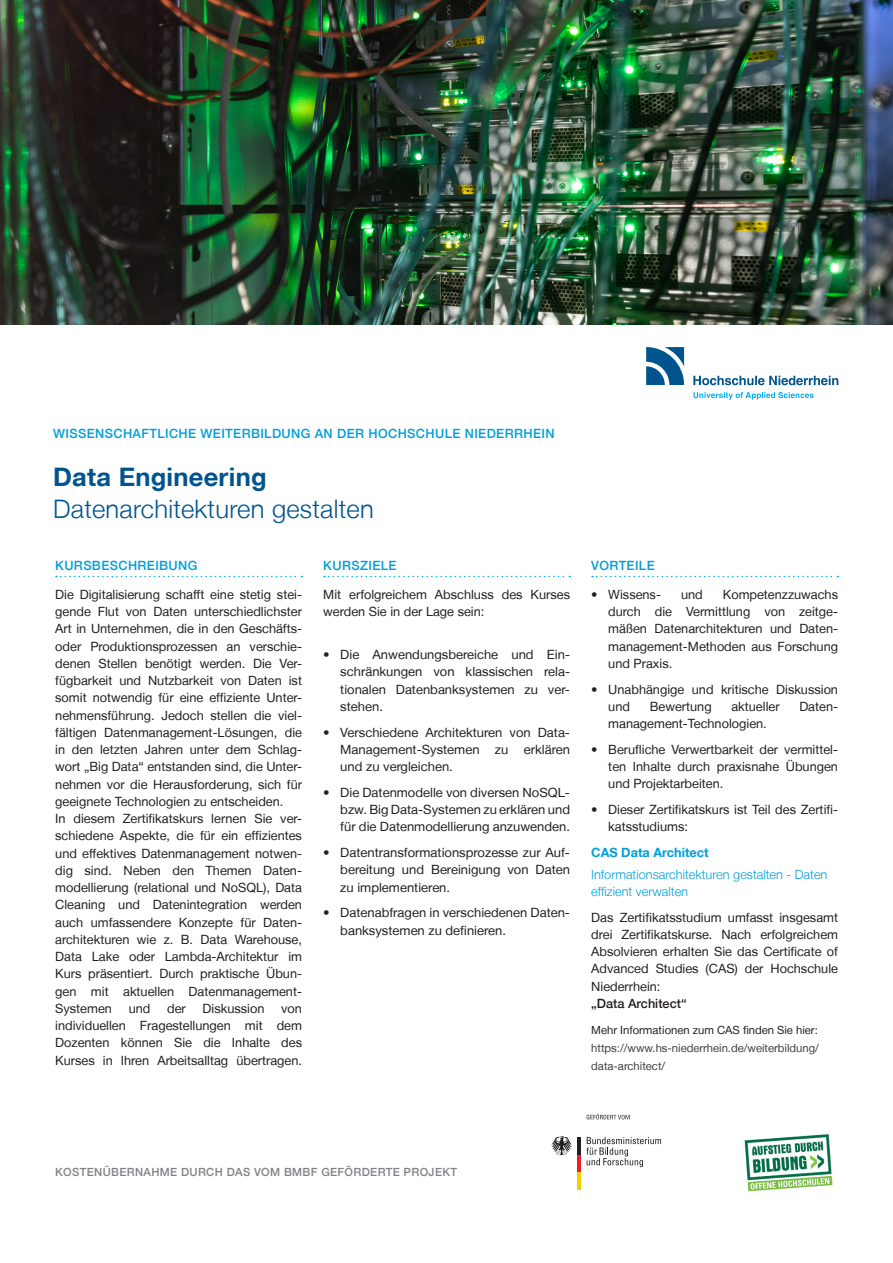
<style>
.page{position:relative;width:893px;height:1263px;background:#fff}
.page>*{position:absolute;margin:0;border:0;box-sizing:border-box;transform-origin:0 0}
.t1{font:300 25.5px "Helvetica Neue LT";letter-spacing:.01em;color:#00548e}
.t2{font:700 25.5px "Helvetica Neue LT";letter-spacing:.01em;color:#00548e}
.HEADLINE_Cyan{font:12.75px/17.2px "Helvetica Neue LT";color:#231f20;text-align:justify}
.HEADLINE_Cyan-2{font:500 12.75px "Helvetica Neue LT";letter-spacing:.03em;color:#009fda}
.HEADLINE_Cyan-3{font:300 12.75px/17.2px "Helvetica Neue LT";color:#009fda}
.HEADLINE_Cyan-4{font:700 12.75px "Helvetica Neue LT";color:#009fda}
.HEADLINE_Cyan-5{font:500 12.75px "Helvetica Neue LT";color:#231f20}
.TEXT_GRAU{font:11.25px/18px "Helvetica Neue LT";color:#3e3e3f}
.t3{font:500 11.25px "Helvetica Neue LT";letter-spacing:.03em;color:#808285}
.HEADLINE_Cyan-6{font:11.25px "Helvetica Neue LT";color:#231f20}
</style>
<div class="page">
<svg style="left:586px;top:1137px;width:75px;height:30px"></svg>
<hr style="left:577px;top:1172px;width:3px;height:18px;background:#f4cf02">
<hr style="left:577px;top:1154px;width:3px;height:18px;background:#ee1d23">
<hr style="left:577px;top:1137px;width:3px;height:18px;background:#231f20">
<svg style="left:551px;top:1136px;width:21px;height:19px"></svg>
<svg style="left:587px;top:1114px;width:43px;height:5px"></svg>
<img style="left:744px;top:1134px;width:89px;height:58px">
<svg style="left:646px;top:347px;width:38px;height:38px"></svg>
<svg style="left:693px;top:376px;width:145px;height:9px"></svg>
<svg style="left:693px;top:392px;width:120px;height:8px"></svg>
<svg style="left:56px;top:576px;width:246px;height:1px"></svg>
<svg style="left:324px;top:576px;width:246px;height:1px"></svg>
<svg style="left:592px;top:576px;width:246px;height:1px"></svg>
<img style="left:0;top:0;width:893px;height:325px">
<p class="HEADLINE_Cyan-2" style="left:53px;top:426px;width:503px">WISSENSCHAFTLICHE WEITERBILDUNG AN DER HOCHSCHULE NIEDERRHEIN</p>
<p class="t2" style="left:53px;top:461px;width:215px">Data Engineering</p>
<p class="t1" style="left:53px;top:493px;width:322px">Datenarchitekturen gestalten</p>
<p class="HEADLINE_Cyan-2" style="left:55px;top:558px;width:144px">KURSBESCHREIBUNG</p>
<p class="HEADLINE_Cyan" style="left:55px;top:585px;width:248px">Die Digitalisierung schafft eine stetig stei&shy;gende Flut von Daten unterschiedlichster Art in Unternehmen, die in den Geschäfts&shy;oder Produktionsprozessen an verschie&shy;denen Stellen benötigt werden. Die Ver&shy;fügbarkeit und Nutzbarkeit von Daten ist somit notwendig für eine effiziente Unter&shy;nehmensführung. Jedoch stellen die viel&shy;fältigen Datenmanagement-Lösungen, die in den letzten Jahren unter dem Schlag&shy;wort „Big Data“ entstanden sind, die Unter&shy;nehmen vor die Herausforderung, sich für geeignete Technologien zu entscheiden.</p>
<p class="HEADLINE_Cyan" style="left:55px;top:810px;width:248px">In diesem Zertifikatskurs lernen Sie ver&shy;schiedene Aspekte, die für ein effizientes und effektives Datenmanagement notwen&shy;dig sind. Neben den Themen Daten&shy;modellierung (relational und NoSQL), Data Cleaning und Datenintegration werden auch umfassendere Konzepte für Daten&shy;architekturen wie z. B. Data Warehouse, Data Lake oder Lambda-Architektur im Kurs präsentiert. Durch praktische Übun&shy;gen mit aktuellen Datenmanagement-Systemen</p>
<p class="HEADLINE_Cyan-2" style="left:323px;top:558px;width:75px">KURSZIELE</p>
<p class="HEADLINE_Cyan" style="left:323px;top:585px;width:248px">Mit erfolgreichem Abschluss des Kurses werden Sie in der Lage sein:</p>
<p class="HEADLINE_Cyan" style="left:340px;top:646px;width:231px;text-indent:-17px">• Die Anwendungsbereiche und Ein&shy;schränkungen von klassischen rela&shy;tionalen Datenbanksystemen zu ver&shy;stehen.</p>
<p class="HEADLINE_Cyan" style="left:340px;top:723px;width:231px;text-indent:-17px">• Verschiedene Architekturen von Data-Management-Systemen zu erklären und zu vergleichen.</p>
<p class="HEADLINE_Cyan" style="left:340px;top:783px;width:231px;text-indent:-17px">• Die Datenmodelle von diversen NoSQL&shy;bzw. Big Data-Systemen zu erklären und für die Datenmodellierung anzuwenden.</p>
<p class="HEADLINE_Cyan" style="left:340px;top:844px;width:231px;text-indent:-17px">• Datentransformationsprozesse zur Auf&shy;bereitung und Bereinigung von Daten zu implementieren.</p>
<p class="HEADLINE_Cyan" style="left:340px;top:904px;width:231px;text-indent:-17px">• Datenabfragen in verschiedenen Daten&shy;banksystemen zu definieren.</p>
<p class="HEADLINE_Cyan" style="left:129px;top:999px;width:23px">und</p>
<p class="HEADLINE_Cyan" style="left:167px;top:999px;width:20px">der</p>
<p class="HEADLINE_Cyan" style="left:203px;top:999px;width:63px">Diskussion</p>
<p class="HEADLINE_Cyan" style="left:55px;top:999px;width:248px;text-indent:226px">von individuellen Fragestellungen mit dem Dozenten können Sie die Inhalte des Kurses in Ihren Arbeitsalltag übertragen.</p>
<p class="HEADLINE_Cyan-2" style="left:591px;top:558px;width:65px">VORTEILE</p>
<p class="HEADLINE_Cyan" style="left:591px;top:585px;width:71px">• Wissens-</p>
<p class="HEADLINE_Cyan" style="left:681px;top:585px;width:23px">und</p>
<p class="HEADLINE_Cyan" style="left:608px;top:585px;width:231px;text-indent:115px">Kompetenzzuwachs durch die Vermittlung von zeitge&shy;mäßen Datenarchitekturen und Daten&shy;management-Methoden aus Forschung und Praxis.</p>
<p class="HEADLINE_Cyan" style="left:608px;top:680px;width:231px;text-indent:-17px">• Unabhängige und kritische Diskussion und</p>
<p class="HEADLINE_Cyan" style="left:650px;top:697px;width:63px">Bewertung</p>
<p class="HEADLINE_Cyan" style="left:731px;top:697px;width:50px">aktueller</p>
<p class="HEADLINE_Cyan" style="left:799px;top:697px;width:40px">Daten-</p>
<p class="HEADLINE_Cyan" style="left:608px;top:715px;width:160px">management-Technologien.</p>
<p class="HEADLINE_Cyan" style="left:608px;top:740px;width:231px;text-indent:-17px">• Berufliche Verwertbarkeit der vermittel&shy;ten Inhalte durch praxisnahe Übungen und Projektarbeiten.</p>
<p class="HEADLINE_Cyan" style="left:608px;top:801px;width:231px;text-indent:-17px">• Dieser Zertifikatskurs ist Teil des Zertifi&shy;katsstudiums:</p>
<p class="HEADLINE_Cyan-4" style="left:591px;top:845px;width:119px">CAS Data Architect</p>
<p class="HEADLINE_Cyan-3" style="left:591px;top:865px;width:238px">Informationsarchitekturen gestalten - Daten effizient verwalten</p>
<p class="HEADLINE_Cyan" style="left:591px;top:908px;width:248px">Das Zertifikatsstudium umfasst insgesamt drei Zertifikatskurse. Nach erfolgreichem Absolvieren erhalten Sie das Certificate of Advanced Studies (CAS) der Hochschule Niederrhein:</p>
<p class="HEADLINE_Cyan-5" style="left:591px;top:996px;width:97px">„Data Architect“</p>
<p class="HEADLINE_Cyan-6" style="left:591px;top:1023px;width:228px">Mehr Informationen zum CAS finden Sie hier:</p>
<p class="TEXT_GRAU" style="left:591px;top:1038px;width:229px">https://www.hs-niederrhein.de/weiterbildung/ data-architect/</p>
<p class="t3" style="left:55px;top:1165px;width:403px">KOSTENÜBERNAHME DURCH DAS VOM BMBF GEFÖRDERTE PROJEKT</p>
</div>
